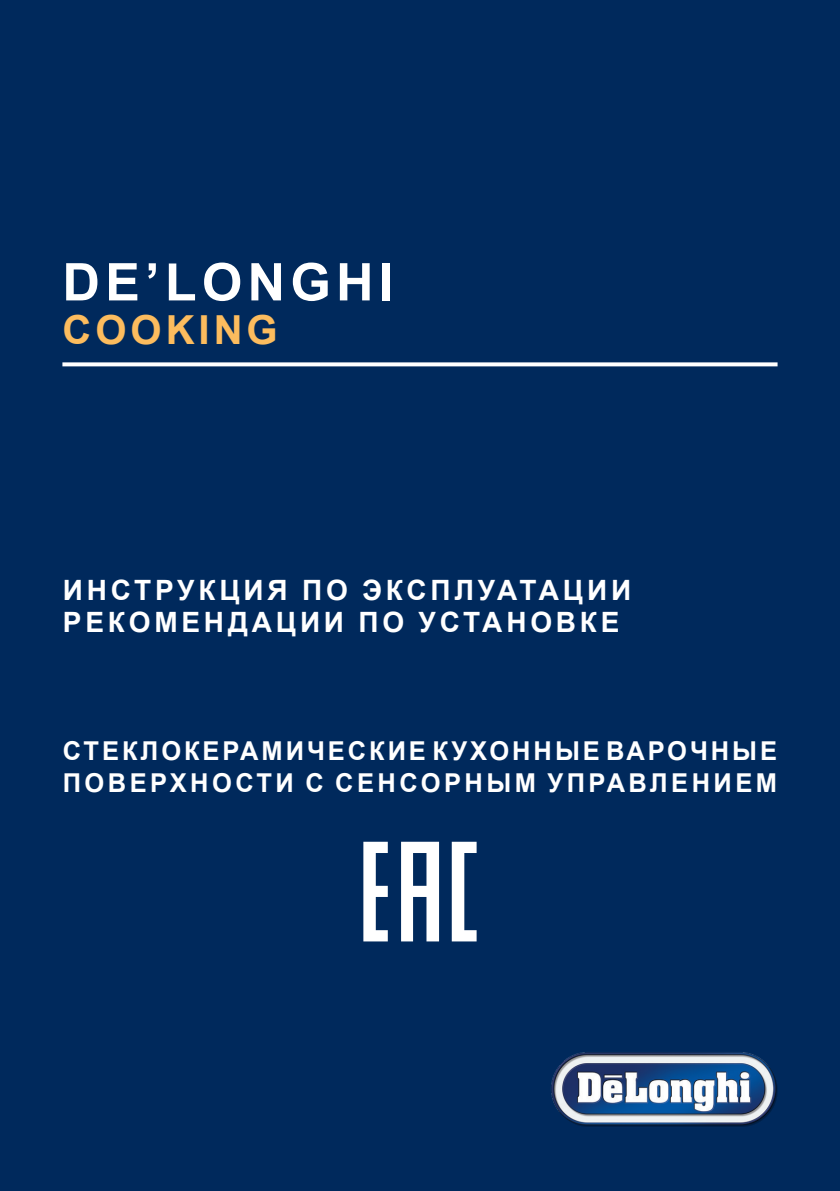
<style>
.page{position:relative;width:840px;height:1191px;background:#fff}
.page>*{position:absolute;margin:0;border:0;box-sizing:border-box;transform-origin:0 0}
.t1{font:700 52px "Arial";letter-spacing:.1em;color:#fff}
.t2{font:700 40px "Arial";letter-spacing:.1em;color:#fcbc5e}
.t3{font:700 28px/32px "Arial";letter-spacing:.135em;color:#fff}
.t4{font:700 26px/32px "Arial";letter-spacing:.115em;color:#fff}
</style>
<div class="page">
<div style="left:0;top:0;width:839px;height:1191px;background:#00295c"></div>
<img style="left:551px;top:1052px;width:226px;height:75px">
<svg style="left:62px;top:362px;width:715px;height:4px;background:#e6eaef"></svg>
<svg style="left:363px;top:841px;width:24px;height:100px"></svg>
<svg style="left:401px;top:841px;width:38px;height:100px"></svg>
<svg style="left:451px;top:841px;width:25px;height:100px"></svg>
<h1 class="t1" style="left:62px;top:245px;width:332px">DE’LONGHI</h1>
<h2 class="t2" style="left:62px;top:301px;width:217px">COOKING</h2>
<p class="t3" style="left:63px;top:574px;width:569px">ИНСТРУКЦИЯ ПО ЭКСПЛУАТАЦИИ<br>РЕКОМЕНДАЦИИ ПО УСТАНОВКЕ</p>
<p class="t4" style="left:63px;top:735px;width:715px">СТЕКЛОКЕРАМИЧЕСКИЕ КУХОННЫЕ ВАРОЧНЫЕ<br>ПОВЕРХНОСТИ С СЕНСОРНЫМ УПРАВЛЕНИЕМ</p>
</div>
